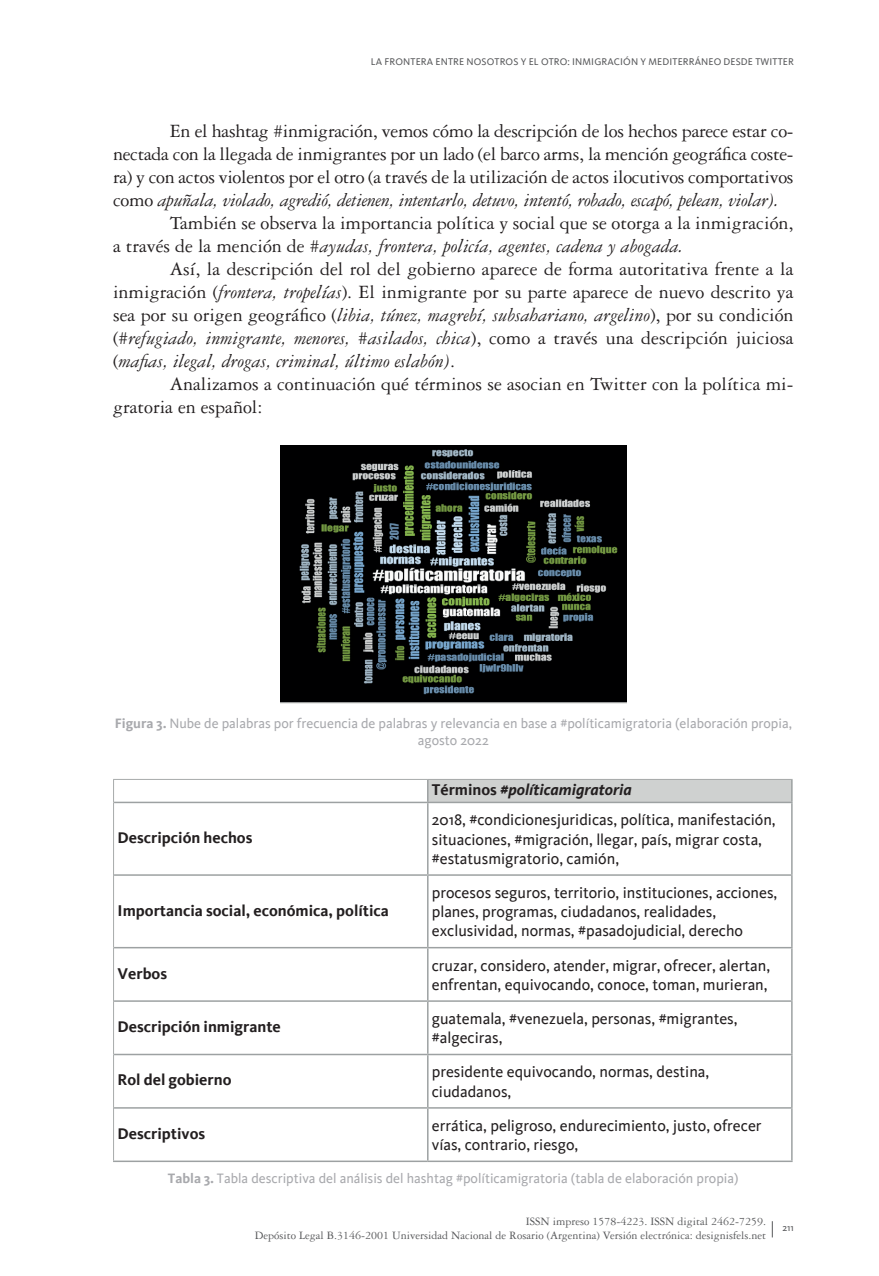
<style>
.page{position:relative;width:879px;height:1276px;background:#fff}
.page>*{position:absolute;margin:0;border:0;box-sizing:border-box;transform-origin:0 0}
.t1{font:20px "Garamond 3 LT Std";color:#231f20}
.t2{font:italic 20px "Garamond 3 LT Std";color:#231f20}
.t3{font:16px/19.2px "Kievit";color:#231f20}
.t4{font:700 16px "Kievit";color:#231f20}
.t5{font:italic 700 16px "Kievit";color:#231f20}
.t6{font:14px/17px "Kievit";color:#a8a9ad;text-align:center}
.t7{font:12px/14.4px "Garamond 3 LT Std";color:#57585a;text-align:right}
.t8{font:10px "Kievit";letter-spacing:.015em;color:#57585a}
.s1{font-style:normal}
.s2{font-style:italic}
.s3{font-weight:700}
</style>
<div class="page">
<svg style="left:772px;top:1221px;width:1px;height:16px"></svg>
<div style="left:428px;top:779px;width:364px;height:23px;background:#cfd1d0"></div>
<hr style="left:114px;top:801px;width:314px;height:2px;background:#9da1a2">
<hr style="left:428px;top:801px;width:364px;height:2px;background:#9da1a2">
<hr style="left:114px;top:874px;width:314px;height:2px;background:#9da1a2">
<hr style="left:428px;top:874px;width:364px;height:2px;background:#9da1a2">
<hr style="left:114px;top:947px;width:314px;height:1px;background:#9da1a2">
<hr style="left:428px;top:947px;width:364px;height:1px;background:#9da1a2">
<hr style="left:114px;top:1000px;width:314px;height:2px;background:#9da1a2">
<hr style="left:428px;top:1000px;width:364px;height:2px;background:#9da1a2">
<hr style="left:114px;top:1053px;width:314px;height:2px;background:#9da1a2">
<hr style="left:428px;top:1053px;width:364px;height:2px;background:#9da1a2">
<hr style="left:114px;top:1107px;width:314px;height:1px;background:#9da1a2">
<hr style="left:428px;top:1107px;width:364px;height:1px;background:#9da1a2">
<hr style="left:113px;top:1160px;width:315px;height:2px;background:#9da1a2">
<hr style="left:428px;top:1160px;width:364px;height:2px;background:#9da1a2">
<svg style="left:427px;top:780px;width:1px;height:21px"></svg>
<svg style="left:791px;top:780px;width:1px;height:21px"></svg>
<hr style="left:427px;top:803px;width:1px;height:71px;background:#9da1a2">
<hr style="left:791px;top:803px;width:1px;height:71px;background:#9da1a2">
<hr style="left:427px;top:876px;width:1px;height:71px;background:#9da1a2">
<hr style="left:791px;top:876px;width:1px;height:71px;background:#9da1a2">
<hr style="left:427px;top:948px;width:1px;height:52px;background:#9da1a2">
<hr style="left:791px;top:948px;width:1px;height:52px;background:#9da1a2">
<hr style="left:427px;top:1002px;width:1px;height:51px;background:#9da1a2">
<hr style="left:791px;top:1002px;width:1px;height:51px;background:#9da1a2">
<hr style="left:427px;top:1055px;width:1px;height:52px;background:#9da1a2">
<hr style="left:791px;top:1055px;width:1px;height:52px;background:#9da1a2">
<hr style="left:427px;top:1108px;width:1px;height:52px;background:#9da1a2">
<hr style="left:791px;top:1108px;width:1px;height:52px;background:#9da1a2">
<hr style="left:113px;top:779px;width:315px;height:1px;background:#a7aaaa">
<svg style="left:113px;top:780px;width:1px;height:22px"></svg>
<hr style="left:428px;top:779px;width:364px;height:1px;background:#a7aaaa">
<hr style="left:113px;top:802px;width:1px;height:73px;background:#a7aaaa">
<hr style="left:113px;top:875px;width:1px;height:72px;background:#a7aaaa">
<hr style="left:113px;top:947px;width:1px;height:54px;background:#a7aaaa">
<hr style="left:113px;top:1001px;width:1px;height:53px;background:#a7aaaa">
<hr style="left:113px;top:1054px;width:1px;height:54px;background:#a7aaaa">
<hr style="left:113px;top:1108px;width:1px;height:52px;background:#a7aaaa">
<img style="left:280px;top:445px;width:346px;height:259px">
<p class="t8" style="left:371px;top:56px;width:424px">LA FRONTERA ENTRE NOSOTROS Y EL OTRO: INMIGRACIÓN Y MEDITERRÁNEO DESDE TWITTER</p>
<p class="t1" style="left:170px;top:120px;width:625px">En el hashtag #inmigración, vemos cómo la descripción de los hechos parece estar co-</p>
<p class="t1" style="left:113px;top:143px;width:682px">nectada con la llegada de inmigrantes por un lado (el barco arms, la mención geográfica coste-</p>
<p class="t1" style="left:113px;top:166px;width:682px">ra) y con actos violentos por el otro (a través de la utilización de actos ilocutivos comportativos</p>
<p class="t2" style="left:113px;top:189px;width:667px"><span class="s1">como</span> apuñala, violado, agredió, detienen, intentarlo, detuvo, intentó, robado, escapó, pelean, violar).</p>
<p class="t1" style="left:170px;top:212px;width:625px">También se observa la importancia política y social que se otorga a la inmigración,</p>
<p class="t2" style="left:113px;top:235px;width:572px"><span class="s1">a través de la mención de</span> #ayudas, frontera, policía, agentes, cadena y abogada.</p>
<p class="t1" style="left:170px;top:258px;width:625px">Así, la descripción del rol del gobierno aparece de forma autoritativa frente a la</p>
<p class="t1" style="left:113px;top:281px;width:682px">inmigración (<span class="s2">frontera, tropelías</span>). El inmigrante por su parte aparece de nuevo descrito ya</p>
<p class="t1" style="left:113px;top:304px;width:682px">sea por su origen geográfico (<span class="s2">libia, túnez, magrebí, subsahariano, argelino</span>), por su condición</p>
<p class="t2" style="left:113px;top:327px;width:682px"><span class="s1">(</span>#refugiado, inmigrante, menores, #asilados, chica<span class="s1">), como a través una descripción juiciosa</span></p>
<p class="t2" style="left:113px;top:350px;width:344px"><span class="s1">(</span>mafias, ilegal, drogas, criminal, último eslabón)<span class="s1">.</span></p>
<p class="t1" style="left:170px;top:373px;width:625px">Analizamos a continuación qué términos se asocian en Twitter con la política mi-</p>
<p class="t1" style="left:113px;top:396px;width:151px">gratoria en español:</p>
<p class="t6" style="left:115px;top:715px;width:679px"><span class="s3">Figura 3.</span> Nube de palabras por frecuencia de palabras y relevancia en base a #políticamigratoria (elaboración propia, agosto 2022</p>
<p class="t4" style="left:118px;top:828px;width:136px">Descripción hechos</p>
<p class="t4" style="left:118px;top:900px;width:273px">Importancia social, económica, política</p>
<p class="t5" style="left:432px;top:780px;width:202px"><span class="s1">Términos</span> #políticamigratoria</p>
<p class="t3" style="left:432px;top:810px;width:345px">2018, #condicionesjuridicas, política, manifestación, situaciones, #migración, llegar, país, migrar costa, #estatusmigratorio, camión,</p>
<p class="t3" style="left:432px;top:883px;width:347px">procesos seguros, territorio, instituciones, acciones, planes, programas, ciudadanos, realidades, exclusividad, normas, #pasadojudicial, derecho</p>
<p class="t4" style="left:118px;top:963px;width:51px">Verbos</p>
<p class="t3" style="left:432px;top:955px;width:340px">cruzar, considero, atender, migrar, ofrecer, alertan, enfrentan, equivocando, conoce, toman, murieran,</p>
<p class="t4" style="left:118px;top:1017px;width:165px">Descripción inmigrante</p>
<p class="t3" style="left:432px;top:1009px;width:307px">guatemala, #venezuela, personas, #migrantes, #algeciras,</p>
<p class="t4" style="left:118px;top:1070px;width:115px">Rol del gobierno</p>
<p class="t3" style="left:432px;top:1062px;width:279px">presidente equivocando, normas, destina, ciudadanos,</p>
<p class="t4" style="left:118px;top:1124px;width:89px">Descriptivos</p>
<p class="t3" style="left:432px;top:1116px;width:331px">errática, peligroso, endurecimiento, justo, ofrecer vías, contrario, riesgo,</p>
<p class="t6" style="left:168px;top:1169px;width:572px"><span class="s3">Tabla 3.</span> Tabla descriptiva del análisis del hashtag #políticamigratoria (tabla de elaboración propia)</p>
<p class="t7" style="left:255px;top:1214px;width:513px">ISSN impreso 1578-4223. ISSN digital 2462-7259.<br>Depósito Legal B.3146-2001 Universidad Nacional de Rosario (Argentina) Versión electrónica: designisfels.net</p>
<p class="t8" style="left:782px;top:1222px;width:13px">211</p>
</div>
